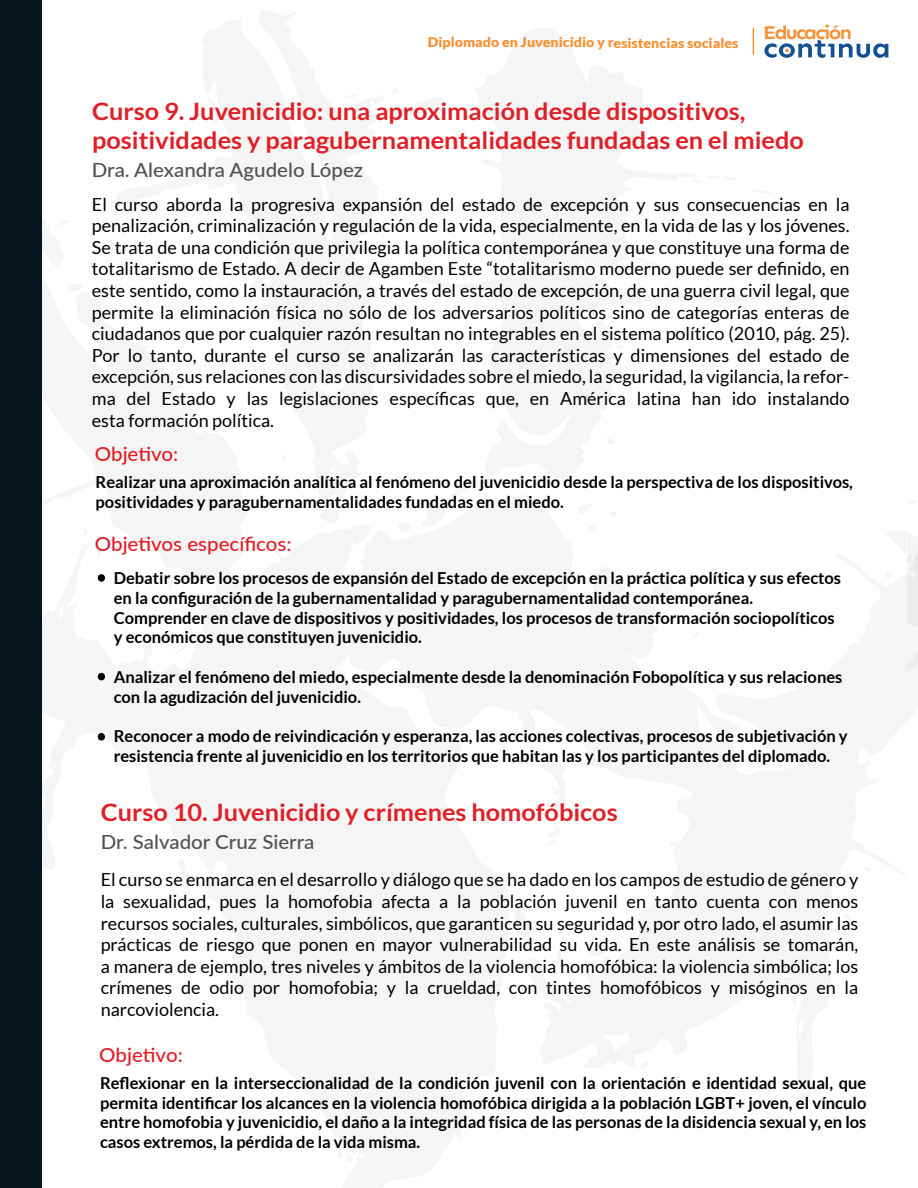
<style>
.page{position:relative;width:918px;height:1188px;background:#fff}
.page>*{position:absolute;margin:0;border:0;box-sizing:border-box;transform-origin:0 0}
.t1{font:700 24px/28.8px "Lato";color:#e01f26;scale:1.05 1}
.t2{font:500 19.5px "Lato";color:#525252;scale:1.05 1}
.t3{font:500 19.5px "Lato";color:#e01f26;scale:1.05 1}
.t4{font:700 18.9px "Sen";letter-spacing:-.08em;color:#f79034;scale:1.09 1}
.t5{font:18px/21.6px "Lato";color:#000;text-align:justify}
.t6{font:700 16.5px/19.8px "Lato";color:#000}
.t7{font:900 13.5px "Lato";letter-spacing:-.005em;color:#f79034;scale:1.05 1}
</style>
<div class="page">
<div style="left:0;top:0;width:41px;height:1188px;background:#08161d"></div>
<svg style="left:764px;top:40px;width:124px;height:18px"></svg>
<svg style="left:41px;top:215px;width:1px;height:52px"></svg>
<div style="left:429px;top:877px;width:9px;height:7px;background:#f5f5f5;border-radius:2px"></div>
<svg style="left:907px;top:551px;width:11px;height:120px"></svg>
<svg style="left:97px;top:574px;width:8px;height:8px"></svg>
<svg style="left:97px;top:673px;width:8px;height:7px"></svg>
<svg style="left:97px;top:733px;width:8px;height:8px"></svg>
<p class="t7" style="left:428px;top:35px;width:297px">Diplomado en Juvenicidio y resistencias sociales</p>
<p class="t4" style="left:763px;top:22px;width:83px">Educación</p>
<h1 class="t1" style="left:92px;top:97px;width:679px">Curso 9. Juvenicidio: una aproximación desde dispositivos, positividades y paragubernamentalidades fundadas en el miedo</h1>
<p class="t2" style="left:92px;top:156px;width:260px">Dra. Alexandra Agudelo López</p>
<p class="t5" style="left:92px;top:193px;width:759px">El curso aborda la progresiva expansión del estado de excepción y sus consecuencias en la penalización, criminalización y regulación de la vida, especialmente, en la vida de las y los jóvenes.<br>Se trata de una condición que privilegia la política contemporánea y que constituye una forma de totalitarismo de Estado. A decir de Agamben Este “totalitarismo moderno puede ser definido, en este sentido, como la instauración, a través del estado de excepción, de una guerra civil legal, que permite la eliminación física no sólo de los adversarios políticos sino de categorías enteras de ciudadanos que por cualquier razón resultan no integrables en el sistema político (2010, pág. 25).<br>Por lo tanto, durante el curso se analizarán las características y dimensiones del estado de excepción, sus relaciones con las discursividades sobre el miedo, la seguridad, la vigilancia, la refor&shy;ma del Estado y las legislaciones específicas que, en América latina han ido instalando esta formación política.</p>
<p class="t3" style="left:95px;top:440px;width:81px">Objetivo:</p>
<p class="t6" style="left:96px;top:472px;width:759px">Realizar una aproximación analítica al fenómeno del juvenicidio desde la perspectiva de los dispositivos, positividades y paragubernamentalidades fundadas en el miedo.</p>
<p class="t3" style="left:95px;top:530px;width:189px">Objetivos específicos:</p>
<p class="t6" style="left:114px;top:568px;width:729px">Debatir sobre los procesos de expansión del Estado de excepción en la práctica política y sus efectos en la configuración de la gubernamentalidad y paragubernamentalidad contemporánea.<br>Comprender en clave de dispositivos y positividades, los procesos de transformación sociopolíticos y económicos que constituyen juvenicidio.</p>
<p class="t6" style="left:114px;top:667px;width:730px">Analizar el fenómeno del miedo, especialmente desde la denominación Fobopolítica y sus relaciones con la agudización del juvenicidio.</p>
<p class="t6" style="left:114px;top:726px;width:736px">Reconocer a modo de reivindicación y esperanza, las acciones colectivas, procesos de subjetivación y resistencia frente al juvenicidio en los territorios que habitan las y los participantes del diplomado.</p>
<h1 class="t1" style="left:101px;top:798px;width:494px">Curso 10. Juvenicidio y crímenes homofóbicos</h1>
<p class="t2" style="left:101px;top:828px;width:205px">Dr. Salvador Cruz Sierra</p>
<p class="t5" style="left:101px;top:869px;width:759px">El curso se enmarca en el desarrollo y diálogo que se ha dado en los campos de estudio de género y la sexualidad, pues la homofobia afecta a la población juvenil en tanto cuenta con menos recursos sociales, culturales, simbólicos, que garanticen su seguridad y, por otro lado, el asumir las prácticas de riesgo que ponen en mayor vulnerabilidad su vida. En este análisis se tomarán, a manera de ejemplo, tres niveles y ámbitos de la violencia homofóbica: la violencia simbólica; los crímenes de odio por homofobia; y la crueldad, con tintes homofóbicos y misóginos en la narcoviolencia.</p>
<p class="t3" style="left:99px;top:1041px;width:81px">Objetivo:</p>
<p class="t6" style="left:100px;top:1073px;width:768px;text-align:justify">Reflexionar en la interseccionalidad de la condición juvenil con la orientación e identidad sexual, que permita identificar los alcances en la violencia homofóbica dirigida a la población LGBT+ joven, el vínculo entre homofobia y juvenicidio, el daño a la integridad física de las personas de la disidencia sexual y, en los casos extremos, la pérdida de la vida misma.</p>
</div>
